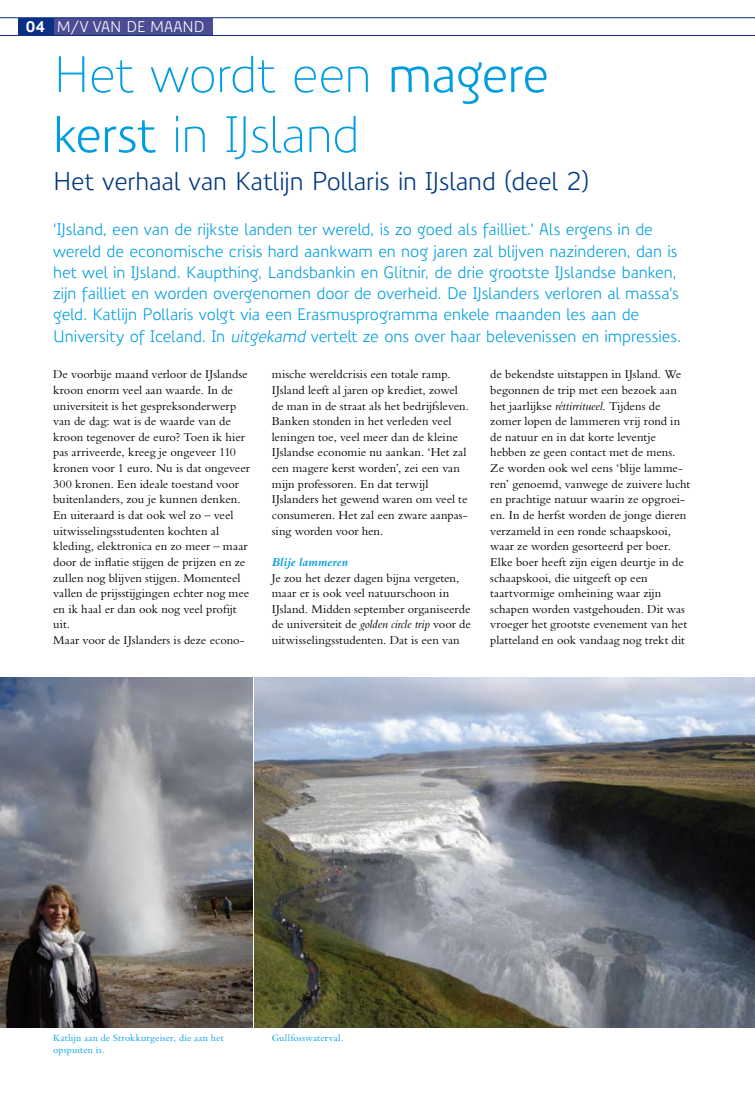
<style>
.page{position:relative;width:755px;height:1099px;background:#fff}
.page>*{position:absolute;margin:0;border:0;box-sizing:border-box;transform-origin:0 0}
.t1{font:300 50px/60px "Precious Sans";color:#009ee0}
.t2{font:25px "Precious Sans";letter-spacing:-.005em;color:#003882}
.t3{font:16.25px/21.2px "Precious Sans";letter-spacing:-.005em;color:#009ee0}
.t4{font:15px "Precious Sans";color:#fff}
.t5{font:12.5px/15.6px "Bembo Std";color:#000}
.t6{font:italic 700 12.5px "Bembo Std";letter-spacing:.015em;color:#009ee0}
.t7{font:10px/12px "Bembo Std";letter-spacing:.02em;color:#009ee0}
.s1{font-weight:700}
.s2{font-weight:400}
.s3{font-style:italic}
</style>
<div class="page">
<div style="left:53px;top:18px;width:160px;height:17px;background:#4c4c95"></div>
<div style="left:18px;top:18px;width:35px;height:17px;background:#0a2f85"></div>
<hr style="left:0;top:18px;width:755px;height:1px;background:#0a2f85">
<hr style="left:0;top:35px;width:755px;height:1px;background:#0a2f85">
<img style="left:0;top:677px;width:252px;height:350px">
<img style="left:254px;top:677px;width:501px;height:350px">
<p class="t4" style="left:26px;top:17px;width:180px"><span class="s1">04</span> M/V VAN DE MAAND</p>
<h1 class="t1" style="left:53px;top:44px;width:497px">H et wordt een <span class="s2">magere kerst</span> in IJsland</h1>
<h2 class="t2" style="left:53px;top:165px;width:538px">Het verhaal van Katlijn Pollaris in IJsland (deel 2)</h2>
<p class="t3" style="left:53px;top:219px;width:629px">‘IJsland, een van de rijkste landen ter wereld, is zo goed als failliet.’ Als ergens in de wereld de economische crisis hard aankwam en nog jaren zal blijven nazinderen, dan is het wel in IJsland. Kaupthing, Landsbankin en Glitnir, de drie grootste IJslandse banken, zijn failliet en worden overgenomen door de overheid. De IJslanders verloren al massa’s geld. Katlijn Pollaris volgt via een Erasmusprogramma enkele maanden les aan de University of Iceland. In <span class="s3">uitgekamd</span> vertelt ze ons over haar belevenissen en impressies.</p>
<p class="t5" style="left:53px;top:366px;width:198px">De voorbije maand verloor de IJslandse kroon enorm veel aan waarde. In de universiteit is het gespreksonderwerp van de dag: wat is de waarde van de kroon tegenover de euro? Toen ik hier pas arriveerde, kreeg je ongeveer 110 kronen voor 1 euro. Nu is dat ongeveer 300 kronen. Een ideale toestand voor buitenlanders, zou je kunnen denken.<br>En uiteraard is dat ook wel zo – veel uitwisselingsstudenten kochten al kleding, elektronica en zo meer – maar door de inflatie stijgen de prijzen en ze zullen nog blijven stijgen. Momenteel vallen de prijsstijgingen echter nog mee en ik haal er dan ook nog veel profijt uit.<br>Maar voor de IJslanders is deze econo-</p>
<p class="t5" style="left:272px;top:366px;width:199px">mische wereldcrisis een totale ramp.<br>IJsland leeft al jaren op krediet, zowel de man in de straat als het bedrijfsleven.<br>Banken stonden in het verleden veel leningen toe, veel meer dan de kleine IJslandse economie nu aankan. ‘Het zal een magere kerst worden’, zei een van mijn professoren. En dat terwijl IJslanders het gewend waren om veel te consumeren. Het zal een zware aanpas&shy;sing worden voor hen.</p>
<p class="t5" style="left:490px;top:366px;width:201px">de bekendste uitstappen in IJsland. We begonnen de trip met een bezoek aan het jaarlijkse <span class="s3">réttirritueel</span>. Tijdens de zomer lopen de lammeren vrij rond in de natuur en in dat korte leventje hebben ze geen contact met de mens.<br>Ze worden ook wel eens ‘blije lamme&shy;ren’ genoemd, vanwege de zuivere lucht en prachtige natuur waarin ze opgroei&shy;en. In de herfst worden de jonge dieren verzameld in een ronde schaapskooi, waar ze worden gesorteerd per boer.<br>Elke boer heeft zijn eigen deurtje in de schaapskooi, die uitgeeft op een taartvormige omheining waar zijn schapen worden vastgehouden. Dit was vroeger het grootste evenement van het platteland en ook vandaag nog trekt dit</p>
<p class="t6" style="left:272px;top:555px;width:78px">Blije lammeren</p>
<p class="t5" style="left:272px;top:569px;width:201px">Je zou het dezer dagen bijna vergeten, maar er is ook veel natuurschoon in IJsland. Midden september organiseerde de universiteit de <span class="s3">golden circle trip</span> voor de uitwisselingsstudenten. Dat is een van</p>
<p class="t7" style="left:53px;top:1031px;width:172px">Katlijn aan de Strokkurgeiser, die aan het opspuiten is.</p>
<p class="t7" style="left:272px;top:1031px;width:73px">Gullfosswaterval.</p>
</div>
